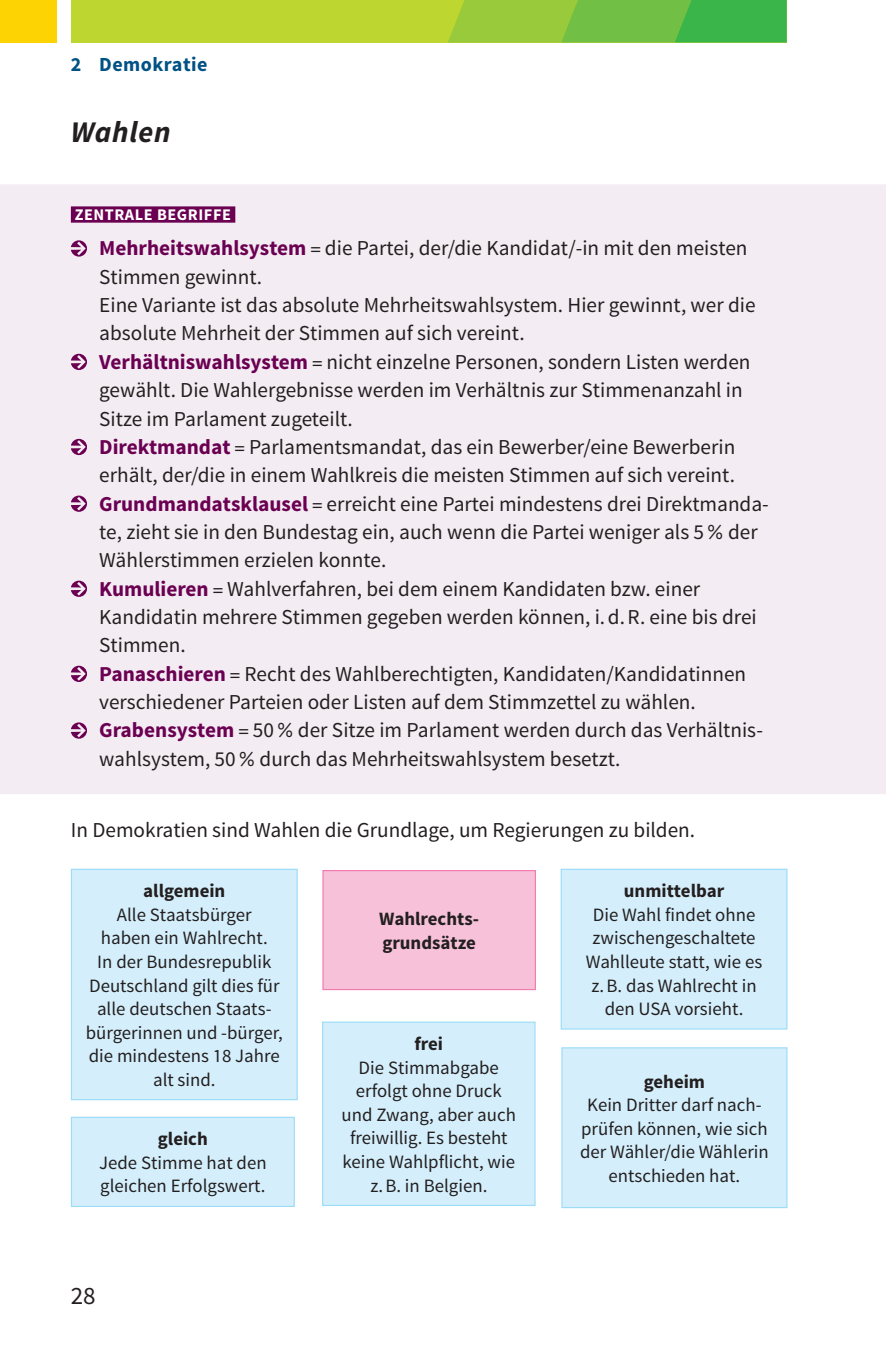
<style>
.page{position:relative;width:886px;height:1347px;background:#fff}
.page>*{position:absolute;margin:0;border:0;box-sizing:border-box;transform-origin:0 0}
.t1{font:italic 700 30px "bs Sirah Sans 1";letter-spacing:.025em;color:#231f20}
.t2{font:25px "bs Sirah Sans 1";color:#231f20}
.t3{font:21.25px/28.2px "bs Sirah Sans 1";color:#231f20}
.t4{font:700 20px "bs Sirah Sans 1";letter-spacing:.025em;color:#005285}
.t5{font:18.75px/23.5px "bs Sirah Sans 1";color:#231f20;text-align:center}
.t6{font:700 18.75px/23.5px "bs Sirah Sans 1";color:#231f20}
.t7{font:700 16.25px "bs Sirah Sans 1";letter-spacing:.035em;color:#fff}
.s1{font-weight:700;color:#6b0052}
</style>
<div class="page">
<div style="left:0;top:0;width:57px;height:43px;background:#fed304"></div>
<div style="left:71px;top:0;width:716px;height:43px;background:#bed630"></div>
<svg style="left:448px;top:0;width:339px;height:43px"></svg>
<div style="left:0;top:184px;width:886px;height:610px;background:#f3ecf2"></div>
<div style="left:71px;top:206px;width:164px;height:17px;background:#6b0052"></div>
<svg style="left:71px;top:240px;width:16px;height:17px"></svg>
<svg style="left:71px;top:354px;width:16px;height:16px"></svg>
<svg style="left:71px;top:439px;width:16px;height:16px"></svg>
<svg style="left:71px;top:495px;width:16px;height:17px"></svg>
<svg style="left:71px;top:580px;width:16px;height:17px"></svg>
<svg style="left:71px;top:665px;width:16px;height:17px"></svg>
<svg style="left:71px;top:722px;width:16px;height:16px"></svg>
<div style="left:323px;top:1022px;width:212px;height:183px;background:#d4effb"></div>
<div style="left:322px;top:1021px;width:213px;height:185px;border:1px solid #9cdcf8"></div>
<div style="left:71px;top:869px;width:226px;height:230px;background:#d4effb"></div>
<div style="left:71px;top:868px;width:227px;height:232px;border:1px solid #9cdcf8"></div>
<div style="left:71px;top:1117px;width:223px;height:89px;background:#d4effb"></div>
<div style="left:71px;top:1116px;width:224px;height:91px;border:1px solid #9cdcf8"></div>
<div style="left:561px;top:869px;width:226px;height:160px;background:#d4effb"></div>
<div style="left:561px;top:868px;width:226px;height:161px;border:1px solid #9cdcf8"></div>
<div style="left:562px;top:1047px;width:225px;height:160px;background:#d4effb"></div>
<div style="left:561px;top:1047px;width:226px;height:161px;border:1px solid #9cdcf8"></div>
<div style="left:323px;top:870px;width:212px;height:119px;background:#f7c1d9"></div>
<div style="left:322px;top:870px;width:214px;height:120px;border:1px solid #f17cb0"></div>
<p class="t4" style="left:71px;top:51px;width:138px">2 Demokratie</p>
<h1 class="t1" style="left:71px;top:112px;width:101px">Wahlen</h1>
<p class="t7" style="left:75px;top:204px;width:158px">Zentrale Begriffe</p>
<p class="t3" style="left:99px;top:235px;width:671px"><span class="s1">Mehrheitswahlsystem</span> = die Partei, der/die Kandidat/-in mit den meisten Stimmen gewinnt.<br>Eine Variante ist das absolute Mehrheitswahlsystem. Hier gewinnt, wer die absolute Mehrheit der Stimmen auf sich vereint.<br><span class="s1">Verhältniswahlsystem</span> = nicht einzelne Personen, sondern Listen werden gewählt. Die Wahlergebnisse werden im Verhältnis zur Stimmenanzahl in Sitze im Parlament zugeteilt.<br><span class="s1">Direktmandat</span> = Parlamentsmandat, das ein Bewerber/eine Bewerberin erhält, der/die in einem Wahlkreis die meisten Stimmen auf sich vereint.<br><span class="s1">Grundmandatsklausel</span> = erreicht eine Partei mindestens drei Direktmanda&shy;te, zieht sie in den Bundestag ein, auch wenn die Partei weniger als 5% der Wählerstimmen erzielen konnte.<br><span class="s1">Kumulieren</span> = Wahlverfahren, bei dem einem Kandidaten bzw. einer Kandidatin mehrere Stimmen gegeben werden können, i.d.R. eine bis drei Stimmen.<br><span class="s1">Panaschieren</span> = Recht des Wahlberechtigten, Kandidaten/Kandidatinnen verschiedener Parteien oder Listen auf dem Stimmzettel zu wählen.<br><span class="s1">Grabensystem</span> = 50% der Sitze im Parlament werden durch das Verhältnis&shy;wahlsystem, 50% durch das Mehrheitswahlsystem besetzt.</p>
<p class="t3" style="left:71px;top:816px;width:626px">In Demokratien sind Wahlen die Grundlage, um Regierungen zu bilden.</p>
<p class="t6" style="left:143px;top:880px;width:84px">allgemein</p>
<p class="t5" style="left:86px;top:903px;width:199px">Alle Staatsbürger<br>haben ein Wahlrecht.<br>In der Bundesrepublik<br>Deutschland gilt dies für alle deutschen Staats&shy;bürgerinnen und -bürger, die mindestens 18 Jahre alt sind.</p>
<p class="t6" style="left:158px;top:1128px;width:51px">gleich</p>
<p class="t5" style="left:99px;top:1151px;width:169px;text-align:left">Jede Stimme hat den gleichen Erfolgswert.</p>
<p class="t2" style="left:71px;top:1280px;width:26px">28</p>
<p class="t6" style="left:379px;top:908px;width:101px">Wahlrechts&shy;grundsätze</p>
<p class="t6" style="left:414px;top:1033px;width:30px">frei</p>
<p class="t5" style="left:342px;top:1056px;width:176px">Die Stimmabgabe erfolgt ohne Druck und Zwang, aber auch freiwillig. Es besteht keine Wahlpflicht, wie z.B. in Belgien.</p>
<p class="t6" style="left:624px;top:880px;width:102px">unmittelbar</p>
<p class="t5" style="left:586px;top:903px;width:178px">Die Wahl findet ohne zwischengeschaltete<br>Wahlleute statt, wie es z.B. das Wahlrecht in den USA vorsieht.</p>
<p class="t6" style="left:644px;top:1070px;width:63px">geheim</p>
<p class="t5" style="left:580px;top:1094px;width:190px">Kein Dritter darf nach&shy;prüfen können, wie sich der Wähler/die Wählerin entschieden hat.</p>
</div>
